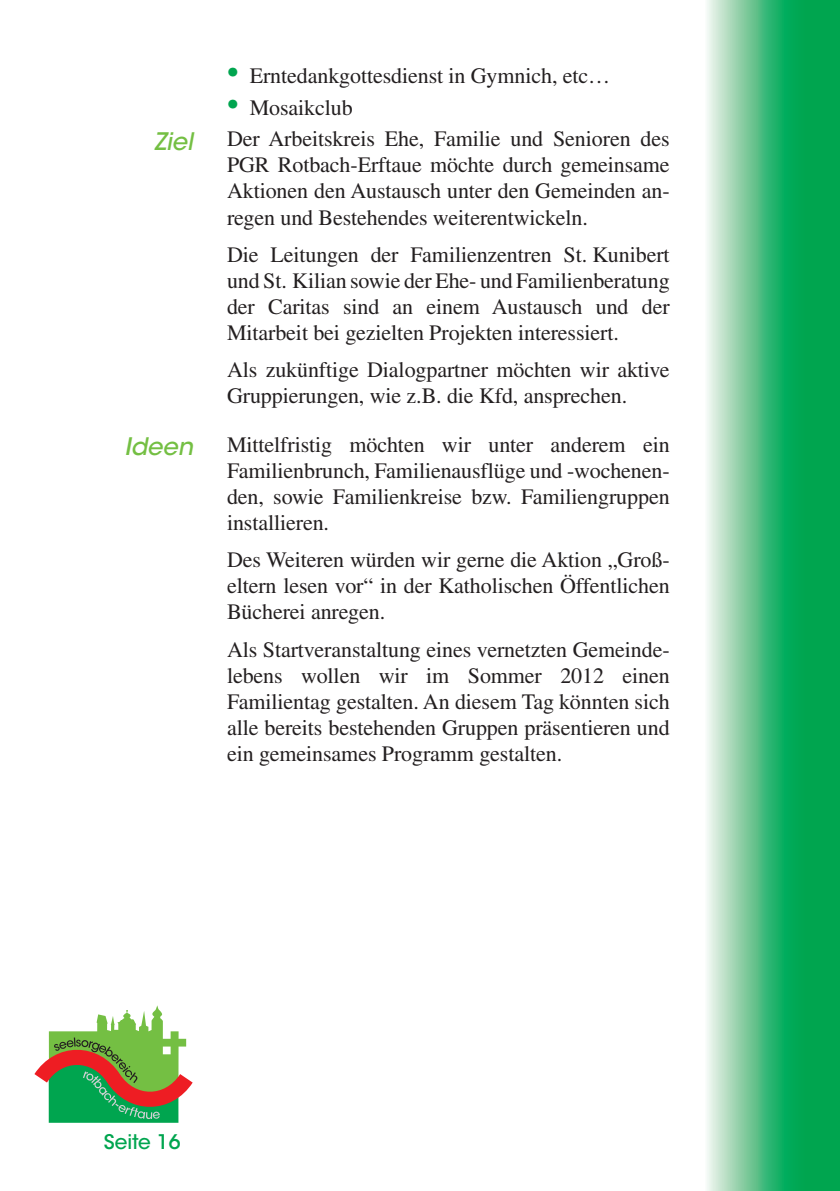
<style>
.page{position:relative;width:840px;height:1191px;background:#fff}
.page>*{position:absolute;margin:0;border:0;box-sizing:border-box;transform-origin:0 0}
.t1{font:italic 500 24px "ITC Avant Garde Std";color:#74bf43}
.t2{font:22px/26px "Times LT Std";letter-spacing:-.005em;color:#231f20;text-align:justify}
.t3{font:500 20px "ITC Avant Garde Std";color:#00a54f}
.s1{font-size:33px;color:#00a54f}
</style>
<div class="page">
<svg style="left:34px;top:1005px;width:159px;height:118px"></svg>
<div style="left:795px;top:0;width:44px;height:1191px;background:#00a54f"></div>
<svg style="left:707px;top:0;width:88px;height:1191px;background:#6fc999"></svg>
<p class="t1" style="left:154px;top:126px;width:40px">Ziel</p>
<p class="t1" style="left:124px;top:431px;width:70px">Ideen</p>
<p class="t2" style="left:227px;top:63px;width:384px"><span class="s1">•</span> Erntedankgottesdienst in Gymnich, etc…</p>
<p class="t2" style="left:227px;top:91px;width:444px;line-height:31.6px"><span class="s1">•</span> Mosaikclub<br>Der Arbeitskreis Ehe, Familie und Senioren des</p>
<p class="t2" style="left:227px;top:152px;width:444px">PGR Rotbach-Erftaue möchte durch gemeinsame Aktionen den Austausch unter den Gemeinden an&shy;regen und Bestehendes weiterentwickeln.</p>
<p class="t2" style="left:227px;top:241px;width:444px">Die Leitungen der Familienzentren St. Kunibert und St. Kilian sowie der Ehe- und Familienberatung der Caritas sind an einem Austausch und der Mitarbeit bei gezielten Projekten interessiert.</p>
<p class="t2" style="left:227px;top:357px;width:444px">Als zukünftige Dialogpartner möchten wir aktive<br>Gruppierungen, wie z.B. die Kfd, ansprechen.</p>
<p class="t2" style="left:227px;top:431px;width:444px">Mittelfristig möchten wir unter anderem ein Familienbrunch, Familienausflüge und -wochenen&shy;den, sowie Familienkreise bzw. Familiengruppen installieren.</p>
<p class="t2" style="left:227px;top:547px;width:444px">Des Weiteren würden wir gerne die Aktion „Groß&shy;eltern lesen vor“ in der Katholischen Öffentlichen Bücherei anregen.</p>
<p class="t2" style="left:227px;top:636px;width:444px">Als Startveranstaltung eines vernetzten Gemeinde&shy;lebens wollen wir im Sommer 2012 einen Familientag gestalten. An diesem Tag könnten sich alle bereits bestehenden Gruppen präsentieren und ein gemeinsames Programm gestalten.</p>
<p class="t3" style="left:104px;top:1129px;width:78px">Seite 16</p>
</div>
